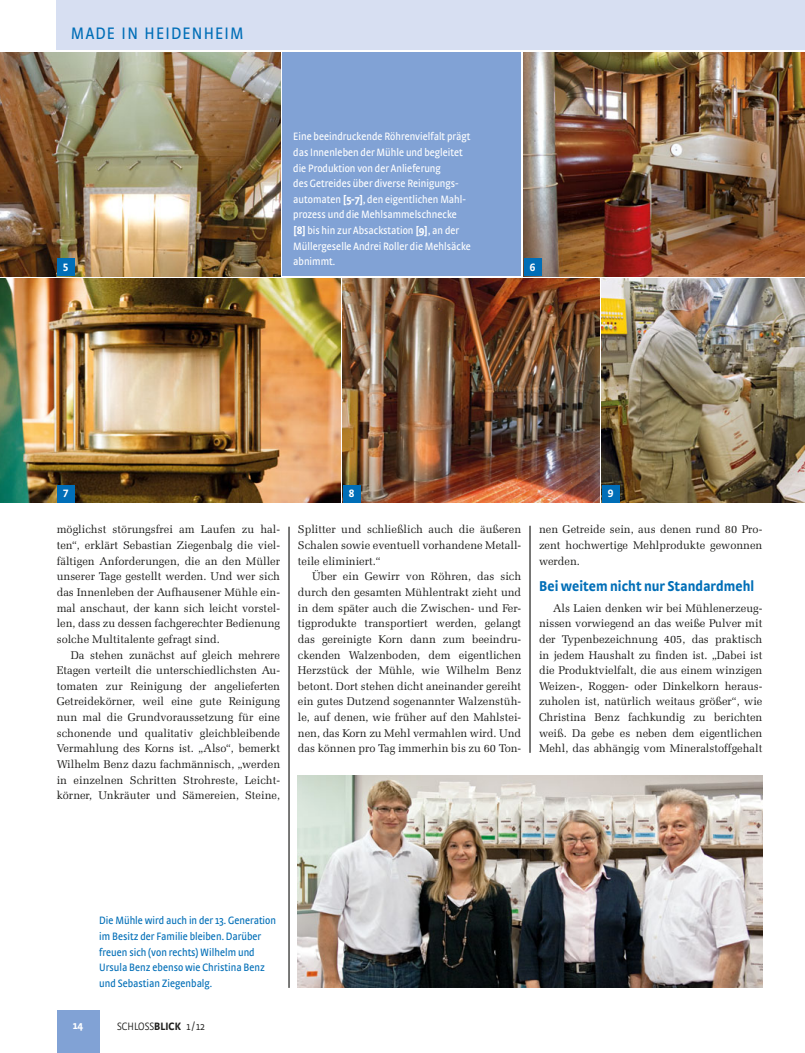
<style>
.page{position:relative;width:805px;height:1053px;background:#fff}
.page>*{position:absolute;margin:0;border:0;box-sizing:border-box;transform-origin:0 0}
.t1{font:17.5px "Strada Cond";letter-spacing:.07em;color:#006eb7}
.t2{font:700 15px "Strada Cond";color:#006eb7}
.t3{font:11.25px/15.6px "Zapf Elliptical 711 BT";color:#1d1d1b;text-align:justify}
.t4{font:11.25px/15.6px "Strada Cond";color:#fff}
.t5{font:11.25px/15.6px "Strada Cond";color:#006eb7}
.t6{font:300 11.25px "Strada Cond";color:#1d1d1b}
.t7{font:700 11.25px "Strada Cond TF";color:#fff}
.t8{font:700 11.25px "Strada Cond";color:#fff}
.s1{font-weight:700}
</style>
<div class="page">
<div style="left:57px;top:1010px;width:42px;height:42px;background:#81a2d5"></div>
<div style="left:57px;top:0;width:747px;height:50px;background:#d7dff2"></div>
<img style="left:0;top:52px;width:280px;height:224px">
<img style="left:0;top:278px;width:340px;height:224px">
<img style="left:343px;top:278px;width:256px;height:224px">
<img style="left:601px;top:278px;width:203px;height:224px">
<img style="left:523px;top:52px;width:281px;height:224px">
<img style="left:298px;top:775px;width:464px;height:212px">
<div style="left:282px;top:52px;width:239px;height:224px;background:#81a2d5"></div>
<div style="left:523px;top:258px;width:18px;height:18px;background:#006eb7"></div>
<div style="left:57px;top:258px;width:17px;height:18px;background:#006eb7"></div>
<div style="left:57px;top:484px;width:17px;height:18px;background:#006eb7"></div>
<div style="left:343px;top:484px;width:17px;height:18px;background:#006eb7"></div>
<hr style="left:289px;top:526px;width:1px;height:461px;background:#1d1d1b">
<hr style="left:529px;top:525px;width:1px;height:227px;background:#1d1d1b">
<div style="left:601px;top:484px;width:18px;height:18px;background:#006eb7"></div>
<h1 class="t1" style="left:71px;top:26px;width:174px">MADE IN HEIDENHEIM</h1>
<p class="t4" style="left:293px;top:130px;width:179px">Eine beeindruckende Röhrenvielfalt prägt das Innenleben der Mühle und begleitet die Produktion von der Anlieferung<br>des Getreides über diverse Reinigungs&shy;automaten <span class="s1">[5-7]</span>, den eigentlichen Mahl&shy;prozess und die Mehlsammelschnecke <span class="s1">[8]</span> bis hin zur Absackstation <span class="s1">[9]</span>, an der Müllergeselle Andrei Roller die Mehlsäcke abnimmt.</p>
<p class="t7" style="left:63px;top:262px;width:7px">5</p>
<p class="t7" style="left:529px;top:262px;width:7px">6</p>
<p class="t7" style="left:63px;top:489px;width:7px">7</p>
<p class="t7" style="left:349px;top:489px;width:7px">8</p>
<p class="t7" style="left:607px;top:489px;width:7px">9</p>
<p class="t3" style="left:57px;top:521px;width:225px">möglichst störungsfrei am Laufen zu hal&shy;ten“, erklärt Sebastian Ziegenbalg die viel&shy;fältigen Anforderungen, die an den Müller unserer Tage gestellt werden. Und wer sich das Innenleben der Aufhausener Mühle ein&shy;mal anschaut, der kann sich leicht vorstel&shy;len, dass zu dessen fachgerechter Bedienung solche Multitalente gefragt sind.</p>
<p class="t3" style="left:57px;top:646px;width:225px;text-indent:14px">Da stehen zunächst auf gleich mehrere Etagen verteilt die unterschiedlichsten Au&shy;tomaten zur Reinigung der angelieferten Getreidekörner, weil eine gute Reinigung nun mal die Grundvoraussetzung für eine schonende und qualitativ gleichbleibende Vermahlung des Korns ist. „Also“, bemerkt Wilhelm Benz dazu fachmännisch, „werden in einzelnen Schritten Strohreste, Leicht&shy;körner, Unkräuter und Sämereien, Steine,</p>
<p class="t3" style="left:298px;top:521px;width:225px">Splitter und schließlich auch die äußeren Schalen sowie eventuell vorhandene Metall&shy;teile eliminiert.“</p>
<p class="t3" style="left:298px;top:568px;width:225px;text-indent:14px">Über ein Gewirr von Röhren, das sich durch den gesamten Mühlentrakt zieht und in dem später auch die Zwischen- und Fer&shy;tigprodukte transportiert werden, gelangt das gereinigte Korn dann zum beeindru&shy;ckenden Walzenboden, dem eigentlichen Herzstück der Mühle, wie Wilhelm Benz betont. Dort stehen dicht aneinander gereiht ein gutes Dutzend sogenannter Walzenstüh&shy;le, auf denen, wie früher auf den Mahlstei&shy;nen, das Korn zu Mehl vermahlen wird. Und das können pro Tag immerhin bis zu 60 Ton-</p>
<p class="t3" style="left:539px;top:521px;width:225px">nen Getreide sein, aus denen rund 80 Pro&shy;zent hochwertige Mehlprodukte gewonnen werden.</p>
<h2 class="t2" style="left:539px;top:580px;width:216px">Bei weitem nicht nur Standardmehl</h2>
<p class="t3" style="left:539px;top:600px;width:225px;text-indent:14px">Als Laien denken wir bei Mühlenerzeug&shy;nissen vorwiegend an das weiße Pulver mit der Typenbezeichnung 405, das praktisch in jedem Haushalt zu finden ist. „Dabei ist die Produktvielfalt, die aus einem winzigen Weizen-, Roggen- oder Dinkelkorn heraus&shy;zuholen ist, natürlich weitaus größer“, wie Christina Benz fachkundig zu berichten weiß. Da gebe es neben dem eigentlichen Mehl, das abhängig vom Mineralstoffgehalt</p>
<p class="t5" style="left:99px;top:913px;width:178px">Die Mühle wird auch in der 13. Generation im Besitz der Familie bleiben. Darüber freuen sich (von rechts) Wilhelm und Ursula Benz ebenso wie Christina Benz und Sebastian Ziegenbalg.</p>
<p class="t8" style="left:73px;top:1020px;width:12px">14</p>
<p class="t6" style="left:117px;top:1021px;width:89px">SCHLOSS<span class="s1">BLICK</span> 1 / 12</p>
</div>
